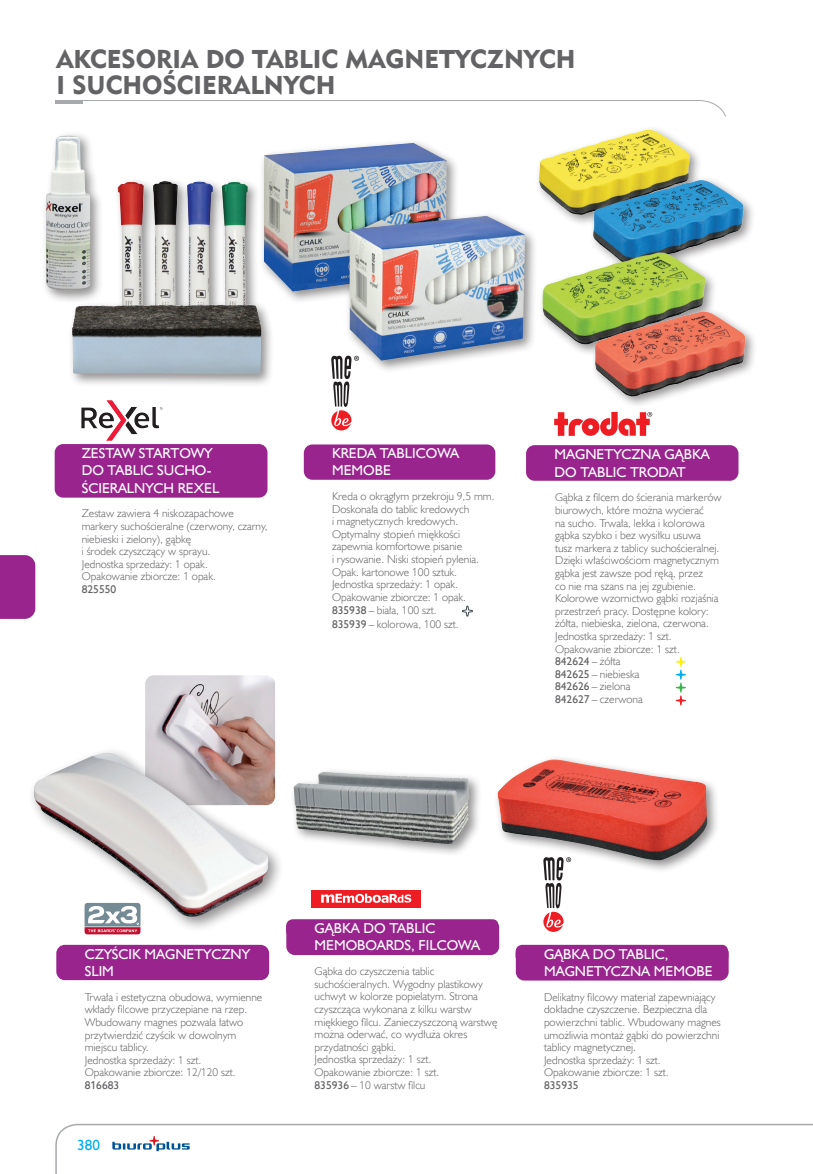
<style>
.page{position:relative;width:813px;height:1174px;background:#fff}
.page>*{position:absolute;margin:0;border:0;box-sizing:border-box;transform-origin:0 0}
.t1{font:25.65px/25.5px "Geometric 415 Blk EU";color:#636366}
.t2{font:15px "Humanst 521 EU";color:#00aeef}
.t3{font:14.4px/17.2px "Humanst 521 EU";color:#fff}
.t4{font:11.4px/12.6px "Humanst 521 Lt EU";color:#636366}
.t5{font:11.4px "Humanst 521 EU";color:#636366}
.s1{font-family:"Humanst 521 EU"}
.s2{font-family:"Humanst 521 Lt EU"}
</style>
<div class="page">
<svg style="left:55px;top:1123px;width:757px;height:51px"></svg>
<svg style="left:112px;top:1136px;width:77px;height:15px"></svg>
<div style="left:0;top:555px;width:35px;height:64px;background:#99248e"></div>
<svg style="left:55px;top:100px;width:671px;height:17px"></svg>
<hr style="left:55px;top:101px;width:28px;height:3px;background:#a8a9ad">
<div style="left:84px;top:902px;width:57px;height:33px;background:#e7a2ae;border-radius:3px"></div>
<svg style="left:85px;top:933px;width:55px;height:1px"></svg>
<img style="left:145px;top:675px;width:130px;height:71px">
<div style="left:56px;top:944px;width:213px;height:36px;background:#99248e;border-radius:9px"></div>
<div style="left:28px;top:746px;width:256px;height:187px;background:#231f20;opacity:.5"></div>
<img style="left:34px;top:753px;width:234px;height:164px">
<div style="left:286px;top:919px;width:213px;height:36px;background:#99248e;border-radius:9px"></div>
<svg style="left:286px;top:919px;width:212px;height:19px"></svg>
<div style="left:289px;top:767px;width:193px;height:90px;background:#231f20;opacity:.5"></div>
<img style="left:293px;top:771px;width:176px;height:73px">
<div style="left:311px;top:890px;width:109px;height:17px;background:#ee1d23"></div>
<svg style="left:321px;top:893px;width:90px;height:10px"></svg>
<div style="left:515px;top:945px;width:213px;height:35px;background:#99248e;border-radius:9px"></div>
<svg style="left:515px;top:944px;width:213px;height:19px"></svg>
<div style="left:492px;top:755px;width:228px;height:118px;background:#231f20;opacity:.5"></div>
<img style="left:497px;top:759px;width:210px;height:102px">
<svg style="left:543px;top:857px;width:28px;height:75px"></svg>
<div style="left:41px;top:131px;width:63px;height:173px;background:#231f20;opacity:.5"></div>
<img style="left:46px;top:135px;width:44px;height:155px">
<div style="left:67px;top:176px;width:207px;height:211px;background:#231f20;opacity:.5"></div>
<img style="left:106px;top:181px;width:57px;height:125px">
<div style="left:55px;top:444px;width:212px;height:53px;background:#99248e;border-radius:9px"></div>
<img style="left:81px;top:400px;width:81px;height:41px">
<div style="left:303px;top:444px;width:192px;height:36px;background:#99248e;border-radius:9px"></div>
<svg style="left:462px;top:605px;width:10px;height:12px"></svg>
<div style="left:259px;top:138px;width:201px;height:166px;background:#231f20;opacity:.5"></div>
<img style="left:264px;top:143px;width:182px;height:148px">
<div style="left:344px;top:211px;width:194px;height:162px;background:#231f20;opacity:.5"></div>
<img style="left:349px;top:216px;width:175px;height:144px">
<svg style="left:331px;top:356px;width:28px;height:74px"></svg>
<img style="left:514px;top:100px;width:195px;height:169px">
<img style="left:567px;top:124px;width:186px;height:124px">
<img style="left:526px;top:200px;width:194px;height:173px">
<img style="left:570px;top:256px;width:184px;height:195px">
<div style="left:526px;top:445px;width:212px;height:36px;background:#99248e;border-radius:9px"></div>
<svg style="left:675px;top:657px;width:10px;height:48px"></svg>
<svg style="left:554px;top:412px;width:98px;height:24px"></svg>
<h1 class="t1" style="left:56px;top:46px;width:520px">AKCESORIA DO TABLIC MAGNETYCZNYCH<br>I SUCHOŚCIERALNYCH</h1>
<p class="t3" style="left:82px;top:444px;width:139px">ZESTAW STARTOWY<br>DO TABLIC SUCHO-<br>ŚCIERALNYCH REXEL</p>
<p class="t4" style="left:82px;top:507px;width:187px">Zestaw zawiera 4 niskozapachowe markery suchościeralne (czerwony, czarny, niebieski i zielony), gąbkę<br>i środek czyszczący w sprayu.<br>Jednostka sprzedaży: 1 opak.<br>Opakowanie zbiorcze: 1 opak.</p>
<p class="t5" style="left:82px;top:582px;width:36px">825550</p>
<p class="t3" style="left:332px;top:444px;width:129px">KREDA TABLICOWA<br>MEMOBE</p>
<p class="t4" style="left:332px;top:489px;width:164px">Kreda o okrągłym przekroju 9,5 mm.<br>Doskonała do tablic kredowych<br>i magnetycznych kredowych.<br>Optymalny stopień miękkości zapewnia komfortowe pisanie<br>i rysowanie. Niski stopień pylenia.<br>Opak. kartonowe 100 sztuk.<br>Jednostka sprzedaży: 1 opak.<br>Opakowanie zbiorcze: 1 opak.<br><span class="s1">835938</span> – biała, 100 szt.</p>
<p class="t4" style="left:332px;top:618px;width:128px"><span class="s1">835939</span> – kolorowa, 100 szt.</p>
<p class="t3" style="left:554px;top:446px;width:157px">MAGNETYCZNA GĄBKA<br>DO TABLIC TRODAT</p>
<p class="t4" style="left:555px;top:491px;width:168px">Gąbka z filcem do ścierania markerów biurowych, które można wycierać<br>na sucho. Trwała, lekka i kolorowa gąbka szybko i bez wysiłku usuwa<br>tusz markera z tablicy suchościeralnej.<br>Dzięki właściwościom magnetycznym gąbka jest zawsze pod ręką, przez<br>co nie ma szans na jej zgubienie.<br>Kolorowe wzornictwo gąbki rozjaśnia przestrzeń pracy. Dostępne kolory: żółta, niebieska, zielona, czerwona.<br>Jednostka sprzedaży: 1 szt.<br>Opakowanie zbiorcze: 1 szt.</p>
<p class="t5" style="left:555px;top:653px;width:67px">842624 <span class="s2">– żółta</span></p>
<p class="t4" style="left:555px;top:667px;width:89px"><span class="s1">842625</span> – niebieska<br><span class="s1">842626</span> – zielona<br><span class="s1">842627</span> – czerwona</p>
<p class="t3" style="left:85px;top:945px;width:167px">CZYŚCIK MAGNETYCZNY<br>SLIM</p>
<p class="t4" style="left:85px;top:990px;width:179px">Trwała i estetyczna obudowa, wymienne wkłady filcowe przyczepiane na rzep.<br>Wbudowany magnes pozwala łatwo przytwierdzić czyścik w dowolnym miejscu tablicy.<br>Jednostka sprzedaży: 1 szt.<br>Opakowanie zbiorcze: 12/120 szt.</p>
<p class="t5" style="left:85px;top:1078px;width:36px">816683</p>
<h2 class="t2" style="left:77px;top:1135px;width:24px">380</h2>
<p class="t3" style="left:314px;top:919px;width:167px">GĄBKA DO TABLIC<br>MEMOBOARDS, FILCOWA</p>
<p class="t4" style="left:314px;top:964px;width:184px">Gąbka do czyszczenia tablic suchościeralnych. Wygodny plastikowy uchwyt w kolorze popielatym. Strona czyszcząca wykonana z kilku warstw miękkiego filcu. Zanieczyszczoną warstwę można oderwać, co wydłuża okres przydatności gąbki.<br>Jednostka sprzedaży: 1 szt.<br>Opakowanie zbiorcze: 1 szt.<br><span class="s1">835936</span> – 10 warstw filcu</p>
<p class="t3" style="left:543px;top:945px;width:170px">GĄBKA DO TABLIC,<br>MAGNETYCZNA MEMOBE</p>
<p class="t4" style="left:543px;top:990px;width:178px">Delikatny filcowy materiał zapewniający dokładne czyszczenie. Bezpieczna dla powierzchni tablic. Wbudowany magnes umożliwia montaż gąbki do powierzchni tablicy magnetycznej.<br>Jednostka sprzedaży: 1 szt.<br>Opakowanie zbiorcze: 1 szt.</p>
<p class="t5" style="left:543px;top:1078px;width:36px">835935</p>
</div>
